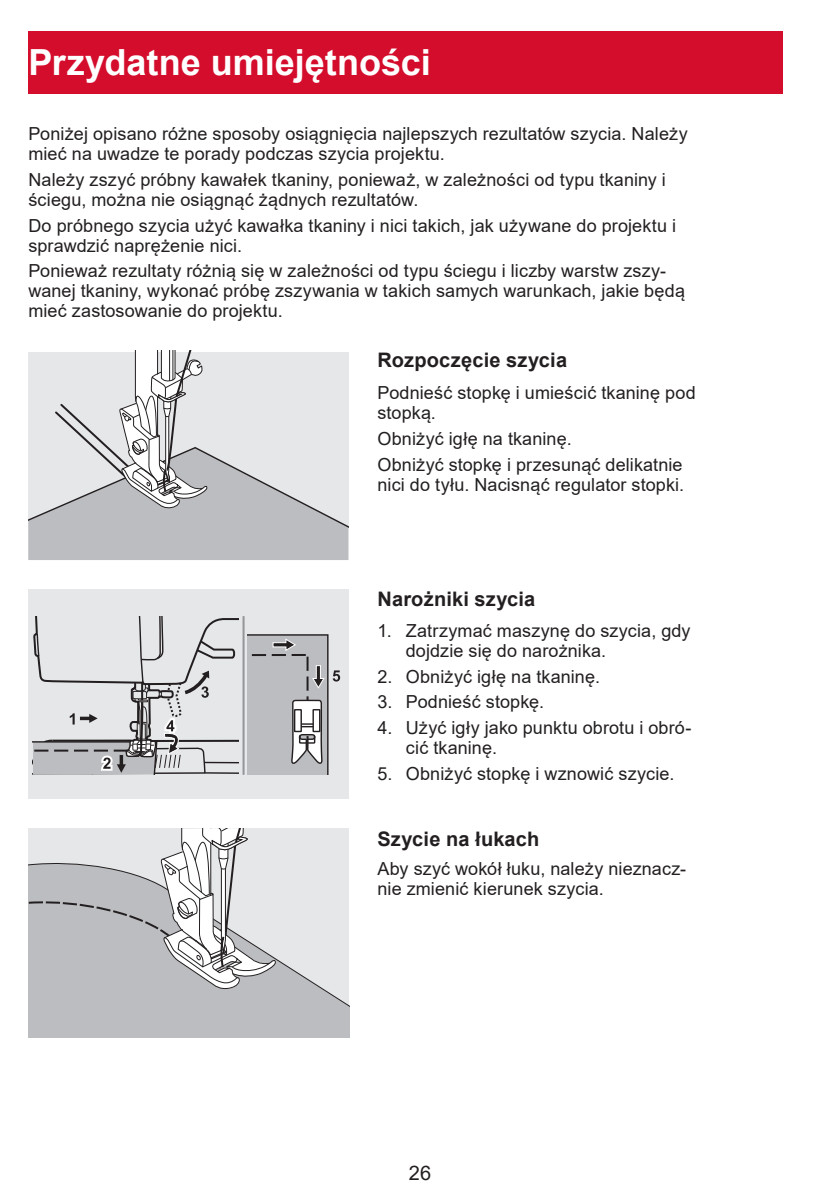
<style>
.page{position:relative;width:840px;height:1191px;background:#fff}
.page>*{position:absolute;margin:0;border:0;box-sizing:border-box;transform-origin:0 0}
.big{font:700 36px "Arial";color:#fff}
.text-Subtitle{font:700 20px "Arial";letter-spacing:.01em;color:#231f20}
.t1{font:20px "Arial";color:#231f20}
.text{font:18px/20px "Arial";letter-spacing:.01em;color:#231f20}
</style>
<div class="page">
<div style="left:28px;top:31px;width:754px;height:63px;background:#d30d2b"></div>
<svg style="left:28px;top:350px;width:320px;height:210px;background:#d2d2d4"></svg>
<div style="left:28px;top:589px;width:321px;height:209px;background:#e6e7e9"></div>
<svg style="left:33px;top:616px;width:206px;height:158px"></svg>
<hr style="left:242px;top:616px;width:2px;height:159px;background:#939598">
<svg style="left:247px;top:634px;width:93px;height:141px;background:#b6b7b9"></svg>
<div style="left:28px;top:828px;width:321px;height:209px;background:#e6e7e9"></div>
<svg style="left:28px;top:958px;width:321px;height:79px;background:#bfc0c3"></svg>
<svg style="left:28px;top:828px;width:248px;height:161px"></svg>
<p class="big" style="left:28px;top:37px;width:403px">Przydatne umiejętności</p>
<p class="text" style="left:28px;top:124px;width:660px">Poniżej opisano różne sposoby osiągnięcia najlepszych rezultatów szycia. Należy mieć na uwadze te porady podczas szycia projektu.</p>
<p class="text" style="left:28px;top:169px;width:638px">Należy zszyć próbny kawałek tkaniny, ponieważ, w zależności od typu tkaniny i ściegu, można nie osiągnąć żądnych rezultatów.</p>
<p class="text" style="left:28px;top:215px;width:648px">Do próbnego szycia użyć kawałka tkaniny i nici takich, jak używane do projektu i sprawdzić naprężenie nici.</p>
<p class="text" style="left:28px;top:261px;width:657px">Ponieważ rezultaty różnią się w zależności od typu ściegu i liczby warstw zszy&shy;wanej tkaniny, wykonać próbę zszywania w takich samych warunkach, jakie będą mieć zastosowanie do projektu.</p>
<p class="text-Subtitle" style="left:377px;top:346px;width:191px">Rozpoczęcie szycia</p>
<p class="text" style="left:377px;top:383px;width:319px">Podnieść stopkę i umieścić tkaninę pod stopką.</p>
<p class="text" style="left:377px;top:428px;width:196px">Obniżyć igłę na tkaninę.</p>
<p class="text" style="left:377px;top:454px;width:308px">Obniżyć stopkę i przesunąć delikatnie nici do tyłu. Nacisnąć regulator stopki.</p>
<p class="text-Subtitle" style="left:377px;top:585px;width:159px">Narożniki szycia</p>
<p class="text" style="left:405px;top:620px;width:286px;text-indent:-28px">1. Zatrzymać maszynę do szycia, gdy dojdzie się do narożnika.</p>
<p class="text" style="left:377px;top:666px;width:224px">2. Obniżyć igłę na tkaninę.</p>
<p class="text" style="left:377px;top:692px;width:168px">3. Podnieść stopkę.</p>
<p class="text" style="left:405px;top:717px;width:287px;text-indent:-28px">4. Użyć igły jako punktu obrotu i obró&shy;cić tkaninę.</p>
<p class="text" style="left:377px;top:763px;width:298px">5. Obniżyć stopkę i wznowić szycie.</p>
<p class="text-Subtitle" style="left:377px;top:824px;width:163px">Szycie na łukach</p>
<p class="text" style="left:377px;top:859px;width:310px">Aby szyć wokół łuku, należy nieznacz&shy;nie zmienić kierunek szycia.</p>
<p class="t1" style="left:408px;top:1159px;width:24px">26</p>
</div>
